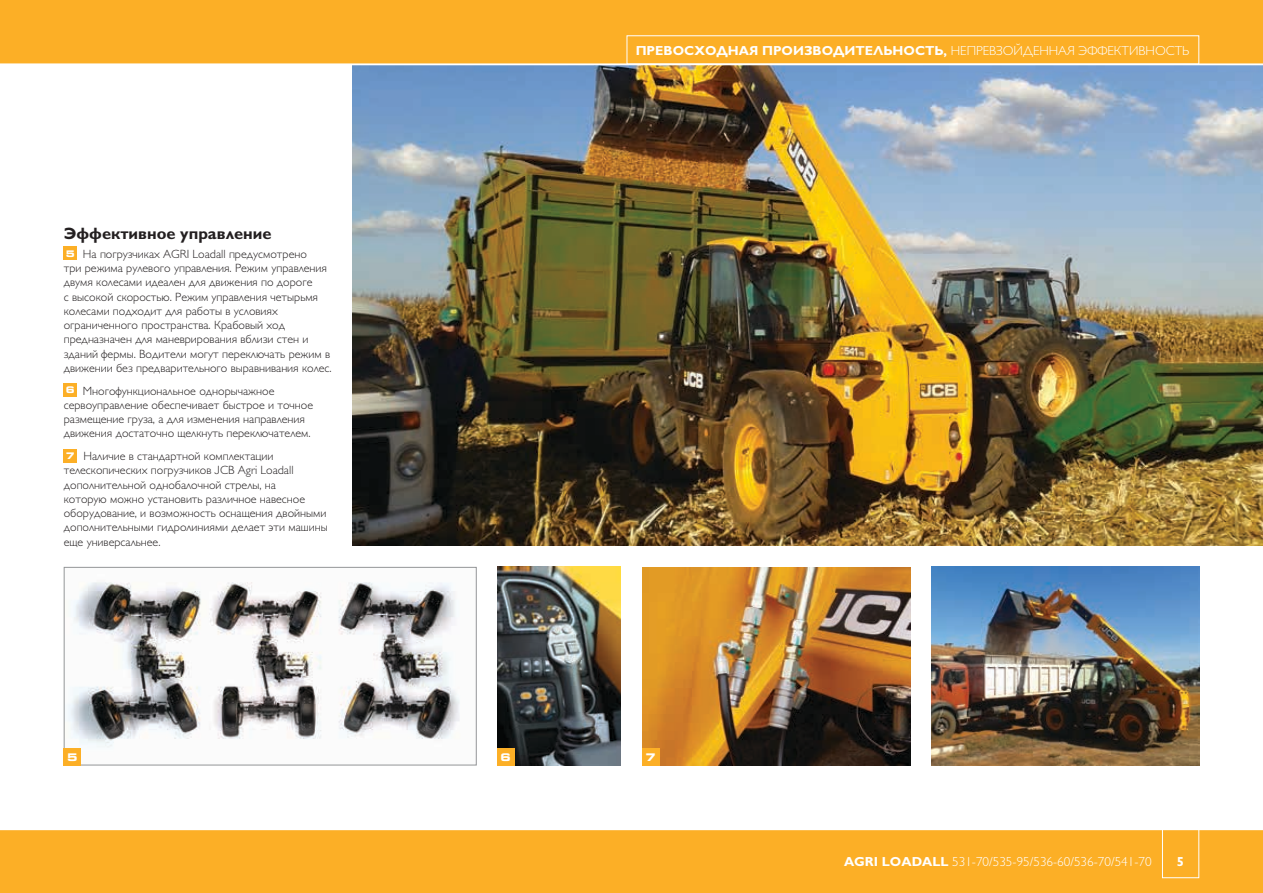
<style>
.page{position:relative;width:1263px;height:893px;background:#fff}
.page>*{position:absolute;margin:0;border:0;box-sizing:border-box;transform-origin:0 0}
.t1{font:700 16.5px "Gill Sans Cyr";color:#231f20}
.t2{font:700 13.2px "Gill Sans Cyr";color:#fff}
.t3{font:300 13.2px "Gill Sans Cyr";color:#fff}
.t4{font:300 12px/14.2px "Gill Sans Cyr";color:#231f20}
.t5{font:700 expanded 10.5px "Square 721 BT";color:#fff}
.s1{font-family:"Square 721 BT";font-weight:700;font-stretch:expanded;font-size:9.15px;color:#fff}
.s2{font-family:"JCB Light";font-weight:400}
.s3{font-weight:300}
.s4{font-weight:700}
</style>
<div class="page">
<img style="left:931px;top:567px;width:268px;height:198px">
<img style="left:353px;top:65px;width:910px;height:481px">
<div style="left:0;top:0;width:1263px;height:64px;background:#fcaf26"></div>
<div style="left:0;top:829px;width:1263px;height:64px;background:#fcaf26"></div>
<hr style="left:0;top:829px;width:1263px;height:1px;background:#fff">
<img style="left:642px;top:567px;width:268px;height:198px">
<div style="left:627px;top:35px;width:572px;height:29px;border:1px solid #fff"></div>
<div style="left:1162px;top:819px;width:37px;height:59px;border:1px solid #fff"></div>
<img style="left:497px;top:567px;width:124px;height:198px">
<img style="left:67px;top:582px;width:393px;height:166px">
<div style="left:64px;top:567px;width:413px;height:198px;border:1px solid #949698"></div>
<div style="left:64px;top:748px;width:17px;height:17px;background:#fcaf26"></div>
<div style="left:642px;top:748px;width:17px;height:17px;background:#fcaf26"></div>
<div style="left:497px;top:748px;width:17px;height:17px;background:#fcaf26"></div>
<div style="left:64px;top:247px;width:13px;height:13px;background:#fcaf26"></div>
<div style="left:64px;top:383px;width:13px;height:14px;background:#fcaf26"></div>
<div style="left:64px;top:449px;width:13px;height:13px;background:#fcaf26"></div>
<h1 class="t1" style="left:64px;top:224px;width:209px">Эффективное управление</h1>
<p class="t4" style="left:64px;top:247px;width:269px"><span class="s1">5</span> На погрузчиках AGRI Loadall предусмотрено<br>три режима рулевого управления. Режим управления двумя колесами идеален для движения по дороге<br>с высокой скоростью. Режим управления четырьмя колесами подходит для работы в условиях ограниченного пространства. Крабовый ход предназначен для маневрирования вблизи стен и зданий фермы. Водители могут переключать режим в движении без предварительного выравнивания колес.</p>
<p class="t4" style="left:64px;top:383px;width:251px"><span class="s1">6</span> Многофункциональное однорычажное сервоуправление обеспечивает быстрое и точное размещение груза, а для изменения направления движения достаточно щелкнуть переключателем.</p>
<p class="t4" style="left:64px;top:449px;width:265px"><span class="s1">7</span> Наличие в стандартной комплектации телескопических погрузчиков <span class="s2">J</span>CB Agri Loadall дополнительной однобалочной стрелы, на<br>которую можно установить различное навесное оборудование, и возможность оснащения двойными дополнительными гидролиниями делает эти машины еще универсальнее.</p>
<p class="t2" style="left:636px;top:43px;width:555px">ПРЕВОСХОДНАЯ ПРОИЗВОДИТЕЛЬНОСТЬ, <span class="s3">НЕПРЕВЗОЙДЕННАЯ ЭФФЕКТИВНОСТЬ</span></p>
<p class="t5" style="left:67px;top:751px;width:12px">5</p>
<p class="t5" style="left:500px;top:751px;width:12px">6</p>
<p class="t5" style="left:645px;top:751px;width:12px">7</p>
<p class="t3" style="left:844px;top:854px;width:309px"><span class="s4">AGRI LOADALL</span> 531-70/535-95/536-60/536-70/541-70</p>
<p class="t2" style="left:1177px;top:854px;width:9px">5</p>
</div>
